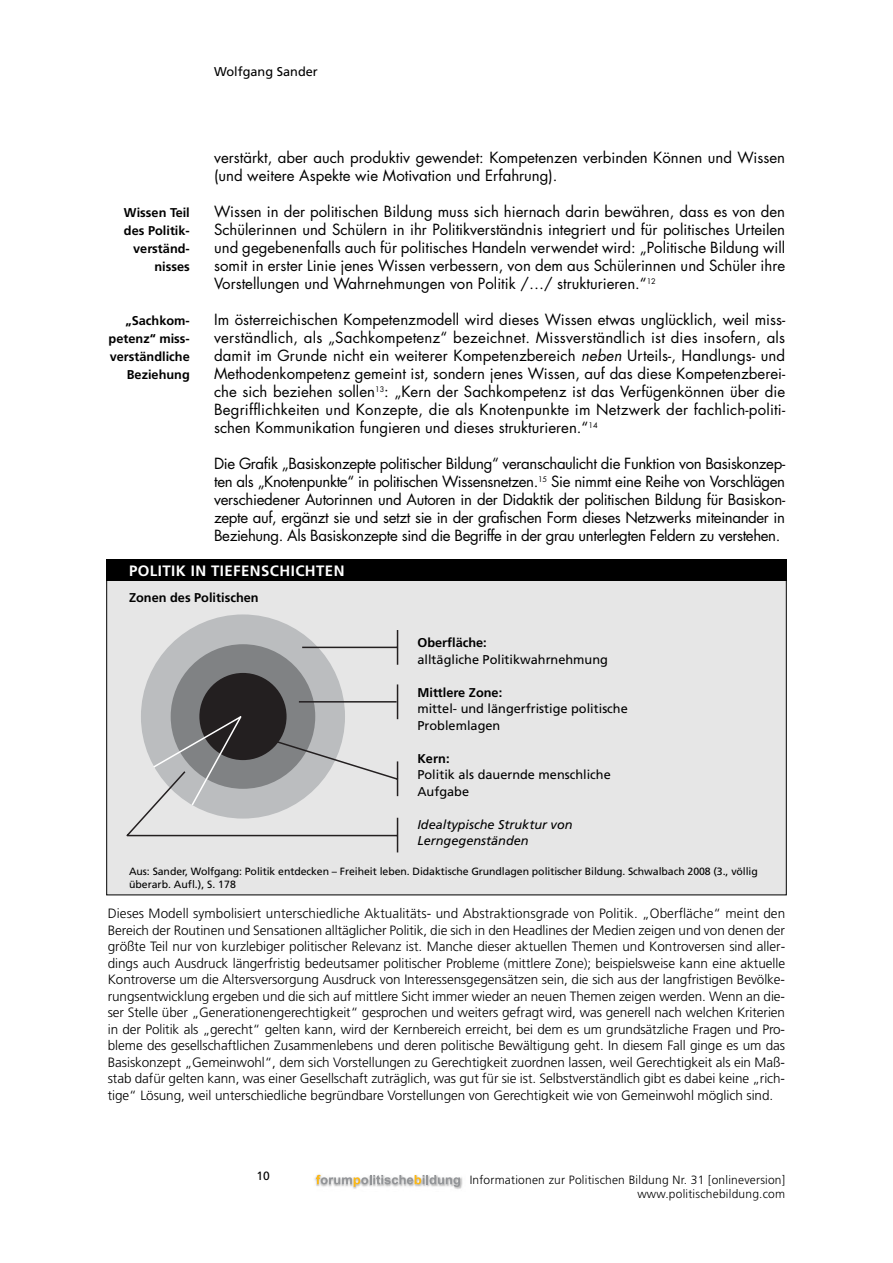
<style>
.page{position:relative;width:893px;height:1263px;background:#fff}
.page>*{position:absolute;margin:0;border:0;box-sizing:border-box;transform-origin:0 0}
.t1{font:15px/18px "Futura";color:#000;text-align:justify}
.t2{font:700 15px "Frutiger";letter-spacing:.03em;color:#fff}
.t3{font:300 13.5px/16.5px "Frutiger";letter-spacing:-.005em;color:#000;text-align:justify}
.t4{font:700 12.75px/18px "Frutiger";color:#000;text-align:right}
.t5{font:12.75px/16.5px "Frutiger";color:#000}
.t6{font:italic 12.75px/16.5px "Frutiger";color:#000}
.t7{font:300 12px/13.5px "Frutiger";letter-spacing:.02em;color:#000;text-align:right}
.t8{font:12px "Frutiger";color:#000}
.t9{font:10.5px/13.5px "Frutiger";letter-spacing:-.005em;color:#000}
.s1{font-style:italic}
</style>
<div class="page">
<img style="left:314px;top:1174px;width:149px;height:15px">
<svg style="left:316px;top:1175px;width:144px;height:12px"></svg>
<div style="left:107px;top:560px;width:679px;height:334px;background:#e6e6e6"></div>
<div style="left:141px;top:614px;width:204px;height:204px;background:#bbbdbf;border-radius:50%"></div>
<svg style="left:126px;top:628px;width:272px;height:224px"></svg>
<div style="left:106px;top:560px;width:681px;height:21px;background:#000"></div>
<p class="t5" style="left:214px;top:64px;width:105px">Wolfgang Sander</p>
<p class="t4" style="left:124px;top:205px;width:67px">Wissen Teil des Politik&shy;verständ&shy;nisses</p>
<p class="t4" style="left:109px;top:313px;width:83px">„Sachkom&shy;petenz“ miss&shy;verständliche<br>Beziehung</p>
<p class="t1" style="left:214px;top:150px;width:573px">verstärkt, aber auch produktiv gewendet: Kompetenzen verbinden Können und Wissen (und weitere Aspekte wie Motivation und Erfahrung).</p>
<p class="t1" style="left:214px;top:204px;width:573px">Wissen in der politischen Bildung muss sich hiernach darin bewähren, dass es von den Schülerinnen und Schülern in ihr Politikverständnis integriert und für politisches Urteilen und gegebenenfalls auch für politisches Handeln verwendet wird: „Politische Bildung will somit in erster Linie jenes Wissen verbessern, von dem aus Schülerinnen und Schüler ihre Vorstellungen und Wahrnehmungen von Politik /…/ strukturieren.“<sup>12</sup></p>
<p class="t1" style="left:214px;top:312px;width:573px">Im österreichischen Kompetenzmodell wird dieses Wissen etwas unglücklich, weil miss&shy;verständlich, als „Sachkompetenz“ bezeichnet. Missverständlich ist dies insofern, als damit im Grunde nicht ein weiterer Kompetenzbereich <span class="s1">neben</span> Urteils-, Handlungs- und Methodenkompetenz gemeint ist, sondern jenes Wissen, auf das diese Kompetenzberei&shy;che sich beziehen sollen<sup>13</sup>: „Kern der Sachkompetenz ist das Verfügenkönnen über die Begrifflichkeiten und Konzepte, die als Knotenpunkte im Netzwerk der fachlich-politi&shy;schen Kommunikation fungieren und dieses strukturieren.“<sup>14</sup></p>
<p class="t1" style="left:214px;top:456px;width:573px">Die Grafik „Basiskonzepte politischer Bildung“ veranschaulicht die Funktion von Basiskonzep&shy;ten als „Knotenpunkte“ in politischen Wissensnetzen.<sup>15</sup> Sie nimmt eine Reihe von Vorschlägen verschiedener Autorinnen und Autoren in der Didaktik der politischen Bildung für Basiskon&shy;zepte auf, ergänzt sie und setzt sie in der grafischen Form dieses Netzwerks miteinander in Beziehung. Als Basiskonzepte sind die Begriffe in der grau unterlegten Feldern zu verstehen.</p>
<p class="t2" style="left:129px;top:564px;width:217px">POLITIK IN TIEFENSCHICHTEN</p>
<p class="t4" style="left:129px;top:590px;width:131px">Zonen des Politischen</p>
<p class="t4" style="left:417px;top:635px;width:71px">Oberfläche:</p>
<p class="t5" style="left:417px;top:652px;width:192px">alltägliche Politikwahrnehmung</p>
<p class="t4" style="left:417px;top:684px;width:86px">Mittlere Zone:</p>
<p class="t5" style="left:417px;top:701px;width:212px">mittel- und längerfristige politische<br>Problemlagen</p>
<p class="t4" style="left:417px;top:750px;width:34px">Kern:</p>
<p class="t5" style="left:417px;top:767px;width:195px">Politik als dauernde menschliche<br>Aufgabe</p>
<p class="t6" style="left:417px;top:817px;width:157px">Idealtypische Struktur von<br>Lerngegenständen</p>
<p class="t9" style="left:129px;top:865px;width:630px">Aus: Sander, Wolfgang: Politik entdecken – Freiheit leben. Didaktische Grundlagen politischer Bildung. Schwalbach 2008 (3., völlig überarb. Aufl.), S. 178</p>
<p class="t3" style="left:108px;top:906px;width:679px">Dieses Modell symbolisiert unterschiedliche Aktualitäts- und Abstraktionsgrade von Politik. „Oberfläche“ meint den Bereich der Routinen und Sensationen alltäglicher Politik, die sich in den Headlines der Medien zeigen und von denen der größte Teil nur von kurzlebiger politischer Relevanz ist. Manche dieser aktuellen Themen und Kontroversen sind aller&shy;dings auch Ausdruck längerfristig bedeutsamer politischer Probleme (mittlere Zone); beispielsweise kann eine aktuelle Kontroverse um die Altersversorgung Ausdruck von Interessensgegensätzen sein, die sich aus der langfristigen Bevölke&shy;rungsentwicklung ergeben und die sich auf mittlere Sicht immer wieder an neuen Themen zeigen werden. Wenn an die&shy;ser Stelle über „Generationengerechtigkeit“ gesprochen und weiters gefragt wird, was generell nach welchen Kriterien in der Politik als „gerecht“ gelten kann, wird der Kernbereich erreicht, bei dem es um grundsätzliche Fragen und Pro&shy;bleme des gesellschaftlichen Zusammenlebens und deren politische Bewältigung geht. In diesem Fall ginge es um das Basiskonzept „Gemeinwohl“, dem sich Vorstellungen zu Gerechtigkeit zuordnen lassen, weil Gerechtigkeit als ein Maß&shy;stab dafür gelten kann, was einer Gesellschaft zuträglich, was gut für sie ist. Selbstverständlich gibt es dabei keine „rich&shy;tige“ Lösung, weil unterschiedliche begründbare Vorstellungen von Gerechtigkeit wie von Gemeinwohl möglich sind.</p>
<p class="t8" style="left:257px;top:1171px;width:15px">10</p>
<p class="t7" style="left:470px;top:1174px;width:317px">Informationen zur Politischen Bildung Nr. 31 [onlineversion] www.politischebildung.com</p>
</div>
